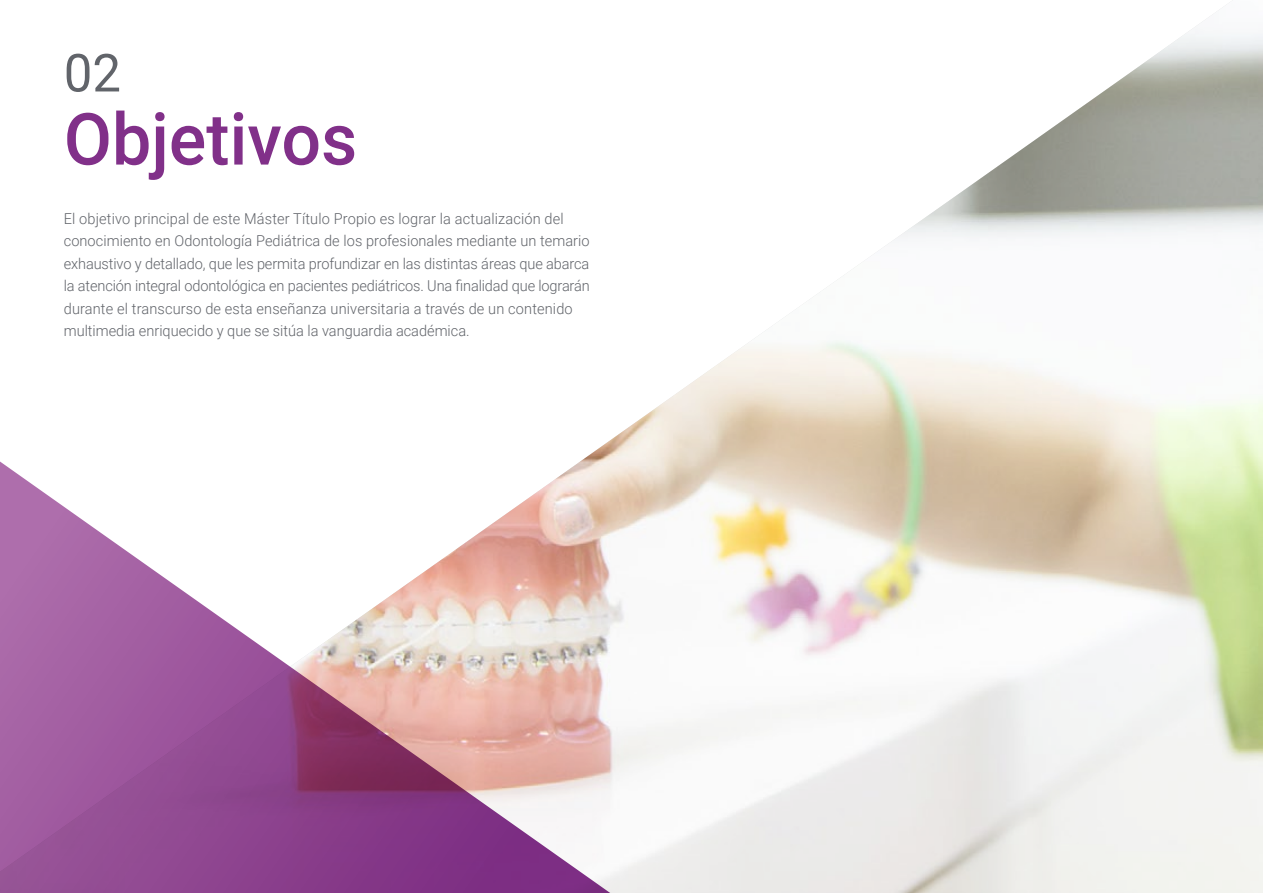
<style>
.page{position:relative;width:1263px;height:893px;background:#fff}
.page>*{position:absolute;margin:0;border:0;box-sizing:border-box;transform-origin:0 0}
.t1{font:500 72px "Roboto";color:#813089}
.t2{font:52.5px "Roboto";color:#61646a}
.t3{font:300 15px/22.5px "Roboto";color:#61646a}
</style>
<div class="page">
<img style="left:602px;top:0;width:661px;height:893px">
<svg style="left:0;top:446px;width:640px;height:447px"></svg>
<h2 class="t2" style="left:64px;top:36px;width:59px">02</h2>
<h1 class="t1" style="left:64px;top:89px;width:295px">Objetivos</h1>
<p class="t3" style="left:64px;top:207px;width:527px">El objetivo principal de este Máster Título Propio es lograr la actualización del conocimiento en Odontología Pediátrica de los profesionales mediante un temario exhaustivo y detallado, que les permita profundizar en las distintas áreas que abarca la atención integral odontológica en pacientes pediátricos. Una finalidad que lograrán durante el transcurso de esta enseñanza universitaria a través de un contenido multimedia enriquecido y que se sitúa la vanguardia académica.</p>
</div>
